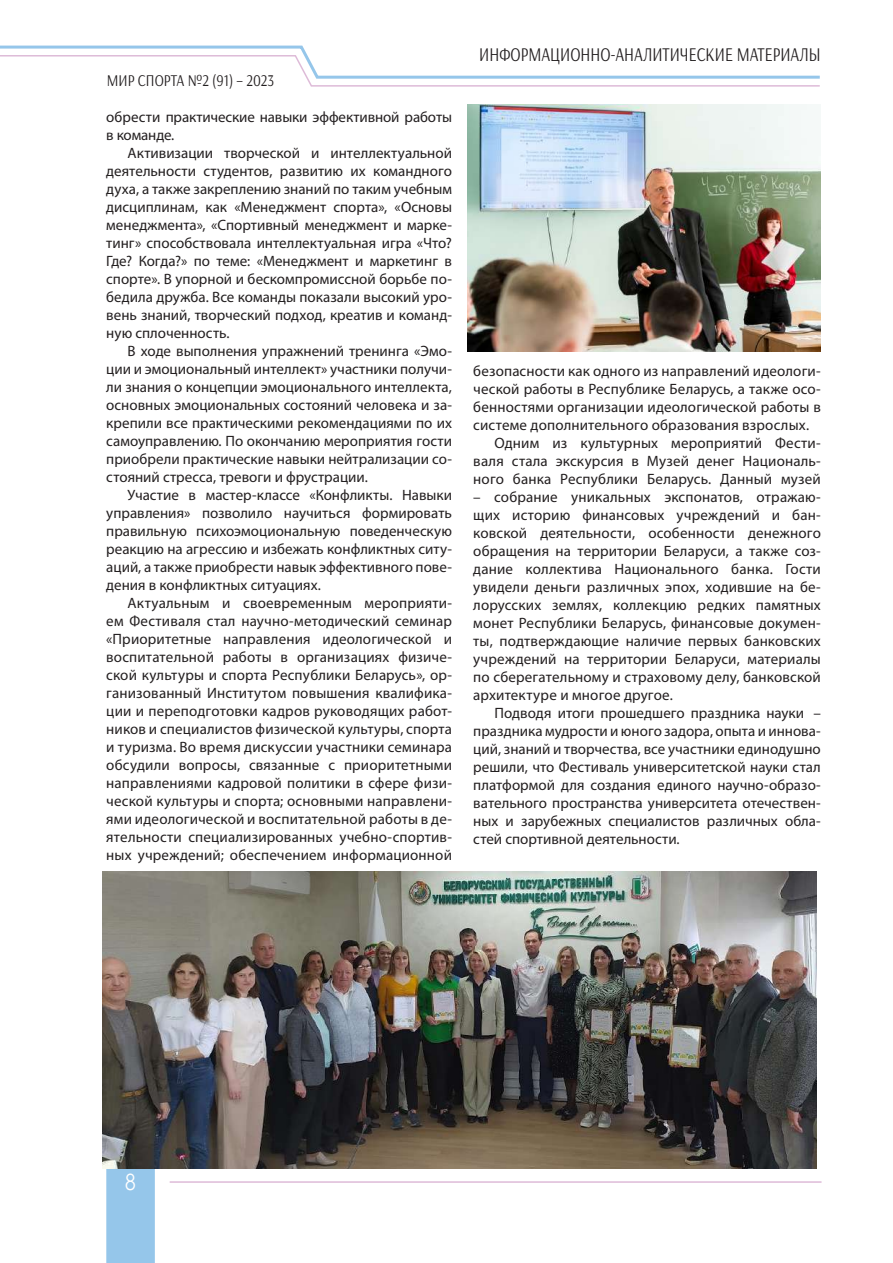
<style>
.page{position:relative;width:893px;height:1263px;background:#fff}
.page>*{position:absolute;margin:0;border:0;box-sizing:border-box;transform-origin:0 0}
.t1{font:22.5px "Century Gothic";color:#fff;scale:.85 1}
.t2{font:19.5px "Arsenal";color:#231f20;scale:.8 1}
.t3{font:16.5px "Arsenal";color:#231f20;scale:.85 1}
.t4{font:15px/18px "Myriad Pro";letter-spacing:.005em;color:#231f20;text-align:justify}
</style>
<div class="page">
<div style="left:106px;top:1169px;width:49px;height:94px;background:#95c6ea"></div>
<svg style="left:0;top:45px;width:820px;height:42px"></svg>
<hr style="left:170px;top:1181px;width:651px;height:2px;background:#debbd8">
<img style="left:467px;top:104px;width:354px;height:248px">
<img style="left:103px;top:872px;width:713px;height:297px">
<p class="t3" style="left:107px;top:70px;width:198px">МИР СПОРТА №2 (91) – 2023</p>
<p class="t4" style="left:106px;top:108px;width:347px">обрести практические навыки эффективной работы в команде.</p>
<p class="t4" style="left:106px;top:144px;width:347px;text-indent:21px">Активизации творческой и интеллектуальной деятельности студентов, развитию их командного духа, а также закреплению знаний по таким учебным дисциплинам, как «Менеджмент спорта», «Основы менеджмента», «Спортивный менеджмент и марке&shy;тинг» способствовала интеллектуальная игра «Что?<br>Где? Когда?» по теме: «Менеджмент и маркетинг в спорте». В упорной и бескомпромиссной борьбе по&shy;бедила дружба. Все команды показали высокий уро&shy;вень знаний, творческий подход, креатив и команд&shy;ную сплоченность.</p>
<p class="t4" style="left:106px;top:342px;width:347px;text-indent:21px">В ходе выполнения упражнений тренинга «Эмо&shy;ции и эмоциональный интеллект» участники получи&shy;ли знания о концепции эмоционального интеллекта, основных эмоциональных состояний человека и за&shy;крепили все практическими рекомендациями по их самоуправлению. По окончанию мероприятия гости приобрели практические навыки нейтрализации со&shy;стояний стресса, тревоги и фрустрации.</p>
<p class="t4" style="left:106px;top:486px;width:347px;text-indent:21px">Участие в мастер-классе «Конфликты. Навыки управления» позволило научиться формировать правильную психоэмоциональную поведенческую реакцию на агрессию и избежать конфликтных ситу&shy;аций, а также приобрести навык эффективного пове&shy;дения в конфликтных ситуациях.</p>
<p class="t4" style="left:106px;top:594px;width:347px;text-indent:21px">Актуальным и своевременным мероприяти&shy;ем Фестиваля стал научно-методический семинар «Приоритетные направления идеологической и воспитательной работы в организациях физиче&shy;ской культуры и спорта Республики Беларусь», ор&shy;ганизованный Институтом повышения квалифика&shy;ции и переподготовки кадров руководящих работ&shy;ников и специалистов физической культуры, спорта и туризма. Во время дискуссии участники семинара обсудили вопросы, связанные с приоритетными направлениями кадровой политики в сфере физи&shy;ческой культуры и спорта; основными направлени&shy;ями идеологической и воспитательной работы в де&shy;ятельности специализированных учебно-спортив&shy;ных учреждений; обеспечением информационной</p>
<h2 class="t2" style="left:479px;top:43px;width:428px">ИНФОРМАЦИОННО-АНАЛИТИЧЕСКИЕ МАТЕРИАЛЫ</h2>
<p class="t4" style="left:473px;top:362px;width:349px">безопасности как одного из направлений идеологи-</p>
<p class="t4" style="left:473px;top:380px;width:349px">ческой работы в Республике Беларусь, а также осо-</p>
<p class="t4" style="left:473px;top:398px;width:349px">бенностями организации идеологической работы в</p>
<p class="t4" style="left:473px;top:416px;width:337px">системе дополнительного образования взрослых.</p>
<p class="t4" style="left:495px;top:434px;width:328px">Одним из культурных мероприятий Фести-</p>
<p class="t4" style="left:473px;top:452px;width:349px">валя стала экскурсия в Музей денег Националь-</p>
<p class="t4" style="left:473px;top:470px;width:349px">ного банка Республики Беларусь. Данный музей</p>
<p class="t4" style="left:473px;top:488px;width:349px">– собрание уникальных экспонатов, отражаю&shy;щих историю финансовых учреждений и бан&shy;ковской деятельности, особенности денежного обращения на территории Беларуси, а также соз&shy;дание коллектива Национального банка. Гости увидели деньги различных эпох, ходившие на бе&shy;лорусских землях, коллекцию редких памятных монет Республики Беларусь, финансовые докумен&shy;ты, подтверждающие наличие первых банковских учреждений на территории Беларуси, материалы по сберегательному и страховому делу, банковской архитектуре и многое другое.</p>
<p class="t4" style="left:473px;top:704px;width:349px;text-indent:21px">Подводя итоги прошедшего праздника науки – праздника мудрости и юного задора, опыта и иннова&shy;ций, знаний и творчества, все участники единодушно решили, что Фестиваль университетской науки стал платформой для создания единого научно-образо&shy;вательного пространства университета отечествен&shy;ных и зарубежных специалистов различных обла&shy;стей спортивной деятельности.</p>
<h1 class="t1" style="left:125px;top:1166px;width:14px">8</h1>
</div>
